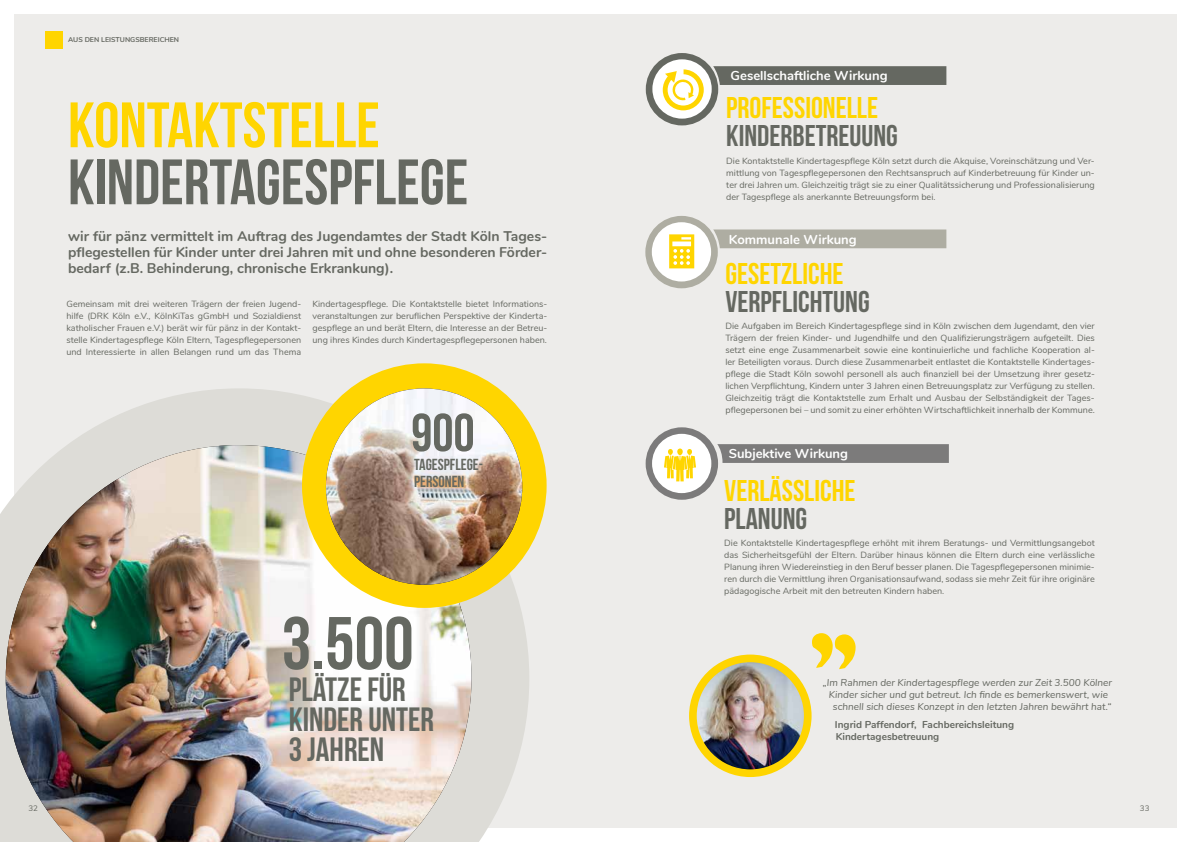
<style>
.page{position:relative;width:1191px;height:842px;background:#fff}
.page>*{position:absolute;margin:0;border:0;box-sizing:border-box;transform-origin:0 0}
.t1{font:74.6px "Bebas Neue";color:#656861}
.t2{font:64px "Bebas Neue";color:#656861}
.t3{font:64px "Bebas Neue";color:#ffd500}
.t4{font:53.4px "Bebas Neue";color:#656861}
.t5{font:33.7px/29.7px "Bebas Neue";color:#656861}
.t6{font:30px "Bebas Neue";color:#ffd500}
.t7{font:30px "Bebas Neue";color:#656861}
.t8{font:16px/17px "Bebas Neue";color:#656861}
.t9{font:700 14px/16px "Nunito";color:#656861;text-align:justify}
.t10{font:700 13px "Nunito";color:#fff}
.t11{font:italic 10px "Nunito";color:#656861}
.t12{font:700 10px/12px "Nunito";color:#656861}
.t13{font:9px/12px "Nunito";color:#656861;text-align:justify}
.t14{font:8px "Nunito";color:#656861}
.t15{font:700 7px "Nunito";color:#656861}
</style>
<div class="page">
<div style="left:14px;top:14px;width:1162px;height:814px;background:#edecea"></div>
<div style="left:645px;top:216px;width:73px;height:72px;background:#aeada2;border-radius:36px"></div>
<div style="left:646px;top:53px;width:72px;height:72px;background:#656861;border-radius:36px"></div>
<svg style="left:717px;top:444px;width:232px;height:19px;background:#7e7d7d"></svg>
<svg style="left:645px;top:427px;width:73px;height:73px"></svg>
<div style="left:652px;top:222px;width:59px;height:59px;background:#fff;border-radius:50%"></div>
<div style="left:652px;top:59px;width:59px;height:60px;background:#fff;border-radius:50%"></div>
<svg style="left:0;top:388px;width:529px;height:454px;fill:#dddcd7"></svg>
<div style="left:652px;top:434px;width:59px;height:59px;background:#fff;border-radius:50%"></div>
<div style="left:45px;top:31px;width:17px;height:17px;background:#ffd500"></div>
<div style="left:713px;top:66px;width:233px;height:19px;background:#656861"></div>
<div style="left:713px;top:229px;width:233px;height:19px;background:#aeada2"></div>
<svg style="left:669px;top:234px;width:25px;height:34px"></svg>
<img style="left:6px;top:445px;width:465px;height:397px">
<svg style="left:663px;top:69px;width:41px;height:41px"></svg>
<svg style="left:664px;top:448px;width:32px;height:33px"></svg>
<svg style="left:812px;top:633px;width:43px;height:36px"></svg>
<div style="left:689px;top:654px;width:122px;height:123px;background:#ffd500;border-radius:50%"></div>
<img style="left:696px;top:662px;width:108px;height:107px;border-radius:54px">
<div style="left:302px;top:363px;width:244px;height:245px;background:#ffd500;border-radius:50%"></div>
<img style="left:326px;top:388px;width:196px;height:197px;border-radius:98px">
<p class="t15" style="left:68px;top:34px;width:113px">AUS DEN LEISTUNGSBEREICHEN</p>
<h2 class="t3" style="left:68px;top:90px;width:313px">KONTAKTSTELLE</h2>
<h2 class="t2" style="left:68px;top:147px;width:402px">KINDERTAGESPFLEGE</h2>
<h3 class="t9" style="left:68px;top:227px;width:481px">wir für pänz vermittelt im Auftrag des Jugendamtes der Stadt Köln Tages&shy;pflegestellen für Kinder unter drei Jahren mit und ohne besonderen Förder&shy;bedarf (z.B. Behinderung, chronische Erkrankung).</h3>
<p class="t13" style="left:66px;top:297px;width:236px">Gemeinsam mit drei weiteren Trägern der freien Jugend&shy;hilfe (DRK Köln e.V., KölnKiTas gGmbH und Sozialdienst katholischer Frauen e.V.) berät wir für pänz in der Kontakt&shy;stelle Kindertagespflege Köln Eltern, Tagespflegepersonen und Interessierte in allen Belangen rund um das Thema</p>
<p class="t13" style="left:312px;top:297px;width:236px">Kindertagespflege. Die Kontaktstelle bietet Informations&shy;veranstaltungen zur beruflichen Perspektive der Kinderta&shy;gespflege an und berät Eltern, die Interesse an der Betreu&shy;ung ihres Kindes durch Kindertagespflegepersonen haben.</p>
<h3 class="t4" style="left:411px;top:403px;width:65px">900</h3>
<h3 class="t8" style="left:414px;top:456px;width:70px">TAGESPFLEGE-<br>PERSONEN</h3>
<h1 class="t1" style="left:282px;top:602px;width:134px">3.500</h1>
<h3 class="t5" style="left:289px;top:674px;width:147px">PLÄTZE FÜR<br>KINDER UNTER<br>3 JAHREN</h3>
<h3 class="t10" style="left:730px;top:66px;width:158px">Gesellschaftliche Wirkung</h3>
<h3 class="t6" style="left:726px;top:92px;width:153px">PROFESSIONELLE</h3>
<h3 class="t7" style="left:726px;top:120px;width:173px">KINDERBETREUUNG</h3>
<p class="t13" style="left:726px;top:154px;width:370px">Die Kontaktstelle Kindertagespflege Köln setzt durch die Akquise, Voreinschätzung und Ver&shy;mittlung von Tagespflegepersonen den Rechtsanspruch auf Kinderbetreuung für Kinder un&shy;ter drei Jahren um. Gleichzeitig trägt sie zu einer Qualitätssicherung und Professionalisierung der Tagespflege als anerkannte Betreuungsform bei.</p>
<h3 class="t10" style="left:729px;top:230px;width:129px">Kommunale Wirkung</h3>
<h3 class="t6" style="left:725px;top:257px;width:120px">GESETZLICHE</h3>
<h3 class="t7" style="left:725px;top:285px;width:146px">VERPFLICHTUNG</h3>
<p class="t13" style="left:725px;top:320px;width:371px">Die Aufgaben im Bereich Kindertagespflege sind in Köln zwischen dem Jugendamt, den vier Trägern der freien Kinder- und Jugendhilfe und den Qualifizierungsträgern aufgeteilt. Dies setzt eine enge Zusammenarbeit sowie eine kontinuierliche und fachliche Kooperation al&shy;ler Beteiligten voraus. Durch diese Zusammenarbeit entlastet die Kontaktstelle Kindertages&shy;pflege die Stadt Köln sowohl personell als auch finanziell bei der Umsetzung ihrer gesetz&shy;lichen Verpflichtung, Kindern unter 3 Jahren einen Betreuungsplatz zur Verfügung zu stellen.<br>Gleichzeitig trägt die Kontaktstelle zum Erhalt und Ausbau der Selbständigkeit der Tages&shy;pflegepersonen bei – und somit zu einer erhöhten Wirtschaftlichkeit innerhalb der Kommune.</p>
<h3 class="t10" style="left:728px;top:443px;width:121px">Subjektive Wirkung</h3>
<h3 class="t6" style="left:724px;top:474px;width:133px">VERLÄSSLICHE</h3>
<h3 class="t7" style="left:724px;top:502px;width:84px">PLANUNG</h3>
<p class="t13" style="left:724px;top:537px;width:372px">Die Kontaktstelle Kindertagespflege erhöht mit ihrem Beratungs- und Vermittlungsangebot das Sicherheitsgefühl der Eltern. Darüber hinaus können die Eltern durch eine verlässliche Planung ihren Wiedereinstieg in den Beruf besser planen. Die Tagespflegepersonen minimie&shy;ren durch die Vermittlung ihren Organisationsaufwand, sodass sie mehr Zeit für ihre originäre pädagogische Arbeit mit den betreuten Kindern haben.</p>
<p class="t11" style="left:823px;top:675px;width:291px">„Im Rahmen der Kindertagespflege werden zur Zeit 3.500 Kölner</p>
<p class="t11" style="left:829px;top:687px;width:281px">Kinder sicher und gut betreut. Ich finde es bemerkenswert, wie</p>
<p class="t11" style="left:833px;top:699px;width:280px">schnell sich dieses Konzept in den letzten Jahren bewährt hat.“</p>
<p class="t12" style="left:835px;top:718px;width:181px">Ingrid Paffendorf, Fachbereichsleitung<br>Kindertagesbetreuung</p>
<p class="t14" style="left:28px;top:802px;width:11px">32</p>
<p class="t14" style="left:1140px;top:802px;width:11px">33</p>
</div>
